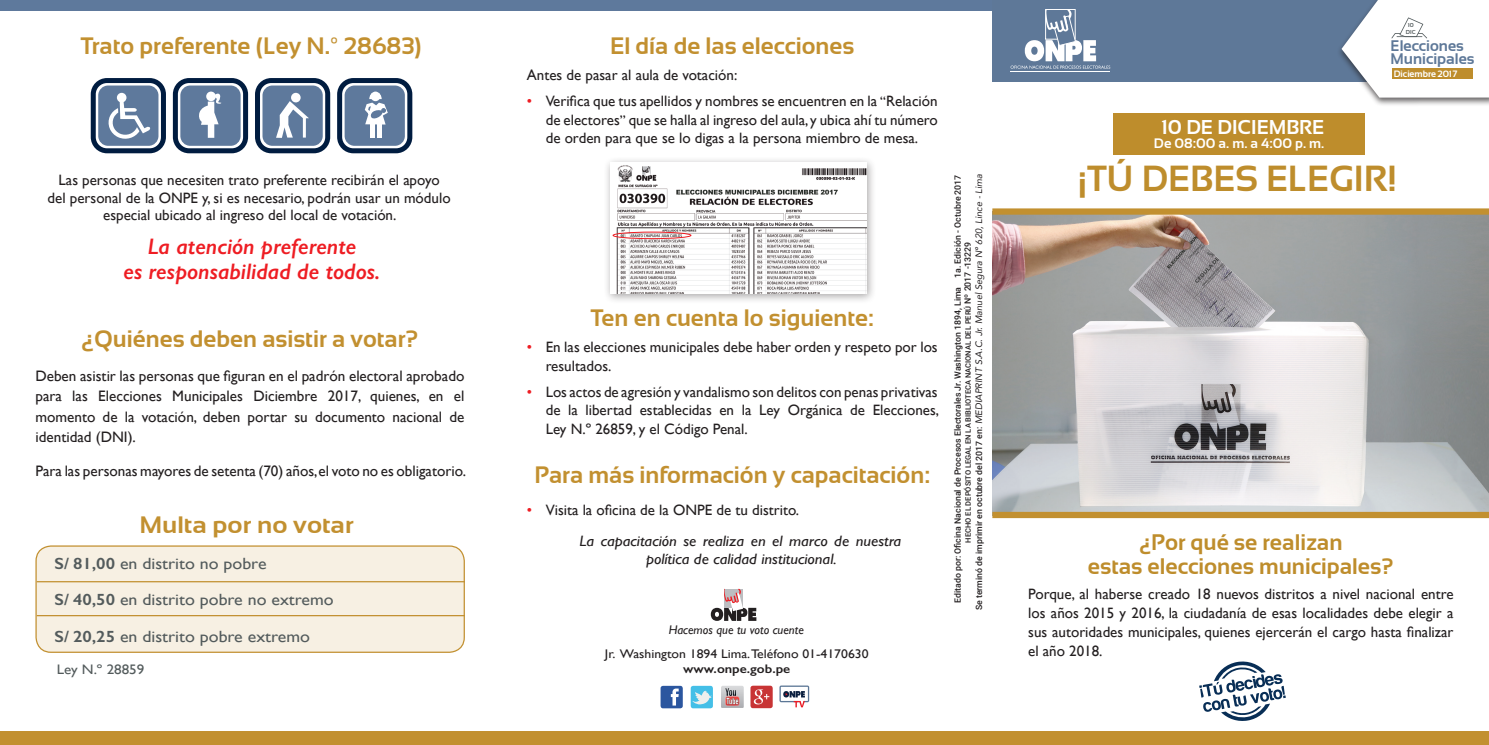
<style>
.page{position:relative;width:1489px;height:745px;background:#fff}
.page>*{position:absolute;margin:0;border:0;box-sizing:border-box;transform-origin:0 0}
.PREGUNTAS{font:700 36.25px "Sansation";color:#be8d2c}
.PREGUNTAS-2{font:700 23.75px "Sansation";color:#c29030}
.PREGUNTAS-3{font:700 23.75px "Sansation";color:#c29030;scale:1.1 1}
.PREGUNTAS-4{font:italic 600 22.5px "Gill Sans";color:#ee1d23}
.PREGUNTAS-5{font:700 22.5px "Sansation";color:#be8d2c}
.t1{font:700 20px "Sansation";color:#fff}
.t2{font:16.25px "Gill Sans";color:#535b5c;scale:1.1 1}
.t3{font:700 15.25px/13.1px "Sansation";color:#5e7898}
.PREGUNTAS-6{font:15.12px/20.2px "Gill Sans";color:#231f20;text-align:justify}
.PREGUNTAS-7{font:15px/18.8px "Gill Sans";color:#231f20;text-align:justify}
.t4{font:italic 15px/17.5px "Gill Sans";color:#231f20;text-align:center;scale:1.1 1}
.t5{font:700 13.75px "Sansation";color:#fff}
.t6{font:13.75px "Gill Sans";color:#535b5c;scale:1.1 1}
.t7{font:12.5px "Gill Sans";color:#231f20;scale:1.1 1}
.PREGUNTAS-8{font:italic 12.5px "Gill Sans";color:#231f20}
.t8{font:600 12.5px "Gill Sans";color:#231f20;scale:1.1 1}
.Titulos_sobre_gris{font:italic 9.38px "Avenir";color:#231f20}
.t9{font:700 9.12px "Sansation";color:#fff}
.Titulos_sobre_gris-2{font:500 8.75px "Roboto";color:#231f20}
.Titulos_sobre_gris-3{font:500 7.5px "Roboto";color:#231f20}
.t10{font:700 5.75px/6px "Sansation";color:#545c5e;text-align:center}
.s1{font-weight:600}
.s2{color:#ee1d23}
.s3{font-size:13.75px}
.s4{font-family:"Roboto";font-weight:500;font-style:normal;font-size:8.75px}
.s5{font-size:8.75px}
</style>
<div class="page">
<div style="left:36px;top:545px;width:428px;height:106px;background:#f7f0e3;border-radius:15px"></div>
<div style="left:35px;top:545px;width:430px;height:107px;border:1px solid #c29030;border-radius:15px"></div>
<img style="left:992px;top:214px;width:496px;height:297px">
<div style="left:992px;top:208px;width:496px;height:6px;background:#c29030"></div>
<div style="left:992px;top:511px;width:496px;height:6px;background:#c29030"></div>
<div style="left:0;top:0;width:992px;height:11px;background:#5e799c"></div>
<div style="left:603px;top:156px;width:273px;height:148px;background:#231f20;opacity:.4"></div>
<img style="left:610px;top:163px;width:256px;height:130px">
<div style="left:612px;top:231px;width:79px;height:8px;border:1px solid #ee1d23;border-radius:50%"></div>
<svg style="left:1199px;top:661px;width:86px;height:60px"></svg>
<div style="left:992px;top:0;width:496px;height:81px;background:#5e7898"></div>
<div style="left:1336px;top:0;width:152px;height:107px;background:#231f20;opacity:.7"></div>
<hr style="left:1010px;top:71px;width:100px;height:1px;background:#fff">
<svg style="left:1010px;top:9px;width:100px;height:60px"></svg>
<svg style="left:1341px;top:0;width:147px;height:97px"></svg>
<div style="left:0;top:731px;width:1488px;height:13px;background:#c29030"></div>
<svg style="left:91px;top:78px;width:75px;height:75px"></svg>
<svg style="left:173px;top:78px;width:75px;height:75px"></svg>
<div style="left:206px;top:91px;width:10px;height:10px;background:#fff;border-radius:50%"></div>
<svg style="left:255px;top:78px;width:75px;height:75px"></svg>
<div style="left:291px;top:93px;width:9px;height:9px;background:#fff;border-radius:50%"></div>
<svg style="left:337px;top:78px;width:75px;height:75px"></svg>
<div style="left:1113px;top:113px;width:251px;height:42px;background:#be8d2c"></div>
<svg style="left:710px;top:588px;width:46px;height:32px"></svg>
<hr style="left:37px;top:580px;width:428px;height:2px;background:#c29030">
<hr style="left:37px;top:614px;width:428px;height:2px;background:#c29030">
<svg style="left:721px;top:686px;width:22px;height:21px"></svg>
<svg style="left:779px;top:685px;width:30px;height:22px"></svg>
<div style="left:690px;top:685px;width:23px;height:22px;background:#44bfe7;border-radius:2px"></div>
<div style="left:660px;top:685px;width:22px;height:22px;background:#2b569f;border-radius:2px"></div>
<svg style="left:692px;top:690px;width:19px;height:14px"></svg>
<svg style="left:670px;top:688px;width:8px;height:17px"></svg>
<div style="left:750px;top:685px;width:22px;height:22px;background:#c83435;border-radius:2px"></div>
<svg style="left:753px;top:689px;width:16px;height:15px"></svg>
<p class="PREGUNTAS-2" style="left:81px;top:33px;width:342px">Trato preferente (Ley N.º 28683)</p>
<p class="PREGUNTAS-7" style="left:48px;top:171px;width:404px;line-height:17.5px;text-align:center">Las personas que necesiten trato preferente recibirán el apoyo<br>del personal de la ONPE y, si es necesario, podrán usar un módulo especial ubicado al ingreso del local de votación.</p>
<p class="PREGUNTAS-4" style="left:147px;top:232px;width:210px">La atención preferente</p>
<p class="PREGUNTAS-4" style="left:123px;top:257px;width:258px">es responsabilidad de todos.</p>
<p class="PREGUNTAS-2" style="left:81px;top:325px;width:339px">¿Quiénes deben asistir a votar?</p>
<p class="PREGUNTAS-6" style="left:35px;top:365px;width:430px">Deben asistir las personas que figuran en el padrón electoral aprobado para las Elecciones Municipales Diciembre 2017, quienes, en el momento de la votación, deben portar su documento nacional de identidad (DNI).</p>
<p class="PREGUNTAS-6" style="left:35px;top:460px;width:432px">Para las personas mayores de setenta (70) años, el voto no es obligatorio.</p>
<p class="PREGUNTAS-3" style="left:139px;top:511px;width:196px">Multa por no votar</p>
<p class="t2" style="left:54px;top:553px;width:194px"><span class="s1">S/ 81,00</span> en distrito no pobre</p>
<p class="t2" style="left:54px;top:590px;width:255px"><span class="s1">S/ 40,50</span> en distrito pobre no extremo</p>
<p class="t2" style="left:54px;top:626px;width:234px"><span class="s1">S/ 20,25</span> en distrito pobre extremo</p>
<p class="t6" style="left:57px;top:661px;width:81px">Ley N.º 28859</p>
<p class="PREGUNTAS-2" style="left:610px;top:33px;width:246px">El día de las elecciones</p>
<p class="PREGUNTAS-7" style="left:527px;top:65px;width:212px">Antes de pasar al aula de votación:</p>
<p class="PREGUNTAS-7" style="left:545px;top:91px;width:393px;text-indent:-19px"><span class="s2">•</span> Verifica que tus apellidos y nombres se encuentren en la <span class="s3">“</span>Relación de electores<span class="s3">”</span> que se halla al ingreso del aula, y ubica ahí tu número de orden para que se lo digas a la persona miembro de mesa.</p>
<p class="PREGUNTAS-2" style="left:590px;top:304px;width:284px">Ten en cuenta lo siguiente:</p>
<p class="PREGUNTAS-7" style="left:545px;top:337px;width:393px;text-indent:-19px"><span class="s2">•</span> En las elecciones municipales debe haber orden y respeto por los resultados.</p>
<p class="PREGUNTAS-7" style="left:545px;top:381px;width:395px;text-indent:-19px"><span class="s2">•</span> Los actos de agresión y vandalismo son delitos con penas privativas de la libertad establecidas en la Ley Orgánica de Elecciones, Ley N.º 26859, y el Código Penal.</p>
<p class="PREGUNTAS-2" style="left:534px;top:461px;width:397px">Para más información y capacitación:</p>
<p class="PREGUNTAS-7" style="left:527px;top:500px;width:274px"><span class="s2">•</span> Visita la oficina de la ONPE de tu distrito.</p>
<p class="t4" style="left:579px;top:532px;width:294px">La capacitación se realiza en el marco de nuestra política de calidad institucional.</p>
<p class="PREGUNTAS-8" style="left:668px;top:622px;width:137px">Hacemos que tu voto cuente</p>
<p class="t7" style="left:605px;top:645px;width:241px">Jr. Washington 1894 Lima.Teléfono 01-4170630</p>
<p class="t8" style="left:683px;top:660px;width:99px">www.onpe.gob.pe</p>
<p class="Titulos_sobre_gris" style="left:973px;top:610px;width:438px;rotate:-90deg"><span class="s4">Se terminó de imprimir en octubre del 2017 en:</span> MEDIAPRINT S.A.C. Jr. Manuel Segura Nº 620, Lince - Lima</p>
<p class="Titulos_sobre_gris-2" style="left:951px;top:602px;width:429px;rotate:-90deg">Editado por: Oficina Nacional de Procesos Electorales Jr. Washington 1894, Lima 1a. Edición - Octubre 2017</p>
<p class="Titulos_sobre_gris-3" style="left:962px;top:542px;width:302px;rotate:-90deg">HECHO EL DEPÓSITO LEGAL EN LA BIBLIOTECA NACIONAL DEL PERÚ <span class="s5">Nº 2017 -13229</span></p>
<p class="t10" style="left:1405px;top:22px;width:11px">10<br>DIC</p>
<p class="t1" style="left:1160px;top:116px;width:165px">10 DE DICIEMBRE</p>
<p class="t5" style="left:1153px;top:135px;width:172px">De 08:00 a. m. a 4:00 p. m.</p>
<p class="t3" style="left:1390px;top:39px;width:85px">Elecciones<br>Municipales</p>
<p class="t9" style="left:1393px;top:69px;width:65px">Diciembre 2017</p>
<p class="PREGUNTAS" style="left:1077px;top:158px;width:321px">¡TÚ DEBES ELEGIR!</p>
<p class="PREGUNTAS-5" style="left:1138px;top:529px;width:205px">¿Por qué se realizan</p>
<p class="PREGUNTAS-5" style="left:1087px;top:553px;width:307px">estas elecciones municipales?</p>
<p class="PREGUNTAS-7" style="left:1028px;top:584px;width:427px">Porque, al haberse creado 18 nuevos distritos a nivel nacional entre los años 2015 y 2016, la ciudadanía de esas localidades debe elegir a sus autoridades municipales, quienes ejercerán el cargo hasta finalizar el año 2018.</p>
</div>
